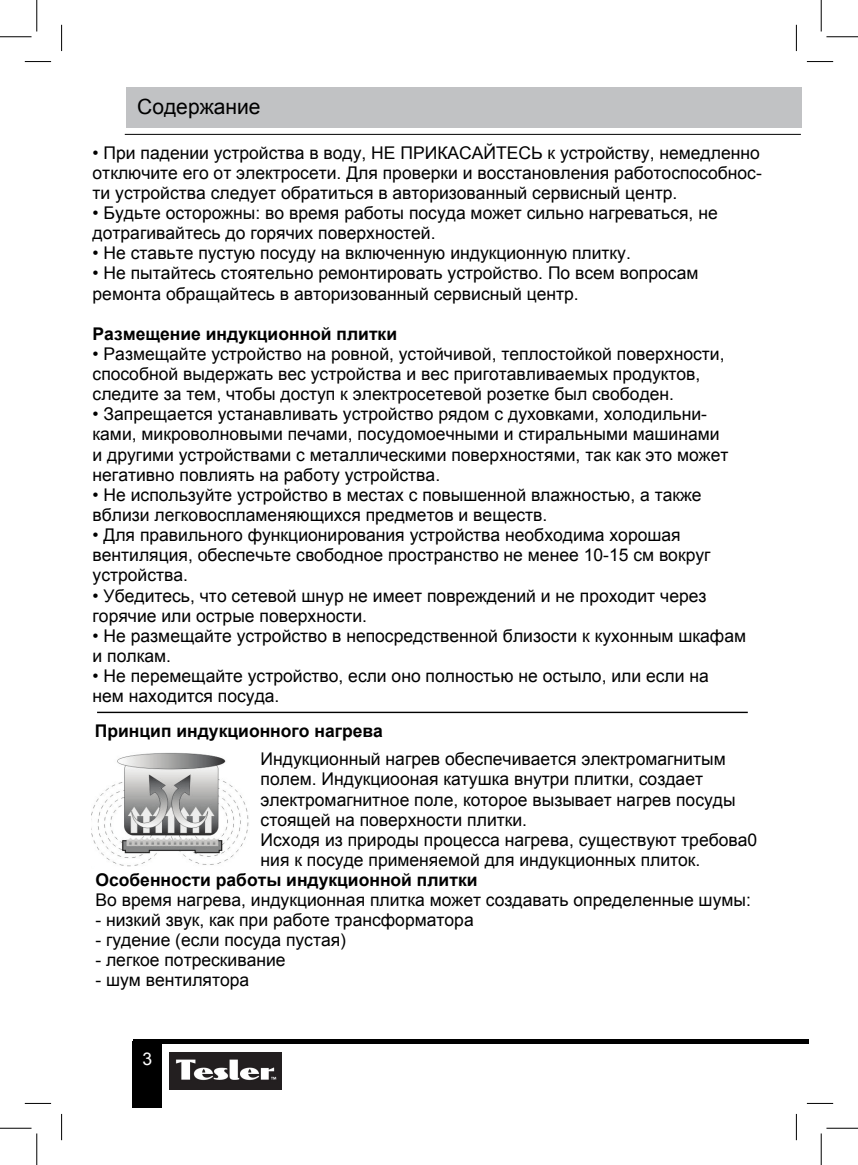
<style>
.page{position:relative;width:858px;height:1165px;background:#fff}
.page>*{position:absolute;margin:0;border:0;box-sizing:border-box;transform-origin:0 0}
.t1{font:21px "Arial";color:#000}
.t2{font:17.5px/20.1px "Arial";color:#000}
.t3{font:700 17.5px "Arial";color:#000}
.t4{font:17.5px "Arial";color:#fff}
</style>
<div class="page">
<svg style="left:25px;top:61px;width:26px;height:1px"></svg>
<svg style="left:806px;top:61px;width:26px;height:1px"></svg>
<svg style="left:25px;top:1103px;width:26px;height:1px"></svg>
<svg style="left:806px;top:1103px;width:26px;height:1px"></svg>
<svg style="left:61px;top:25px;width:1px;height:26px"></svg>
<svg style="left:61px;top:1114px;width:1px;height:26px"></svg>
<svg style="left:795px;top:25px;width:1px;height:26px"></svg>
<svg style="left:795px;top:1114px;width:1px;height:26px"></svg>
<hr style="left:0;top:36px;width:32px;height:1px;background:#000">
<hr style="left:826px;top:36px;width:31px;height:1px;background:#000">
<hr style="left:0;top:1128px;width:32px;height:1px;background:#000">
<hr style="left:826px;top:1128px;width:31px;height:1px;background:#000">
<hr style="left:36px;top:0;width:1px;height:32px;background:#000">
<hr style="left:36px;top:1133px;width:1px;height:32px;background:#000">
<hr style="left:820px;top:0;width:1px;height:32px;background:#000">
<hr style="left:820px;top:1133px;width:1px;height:32px;background:#000">
<div style="left:126px;top:88px;width:675px;height:40px;background:#c1c2c4"></div>
<hr style="left:125px;top:134px;width:675px;height:1px;background:#000">
<div style="left:133px;top:1039px;width:675px;height:5px;background:#000"></div>
<div style="left:132px;top:1041px;width:30px;height:67px;background:#000"></div>
<img style="left:170px;top:1052px;width:112px;height:37px">
<img style="left:92px;top:752px;width:157px;height:115px">
<hr style="left:97px;top:712px;width:650px;height:1px;background:#000">
<p class="t1" style="left:137px;top:99px;width:125px">Содержаниe</p>
<p class="t2" style="left:93px;top:144px;width:670px;text-align:justify">• При падении устройства в воду, НЕ ПРИКАСАЙТЕСЬ к устройству, немедленно отключите его от электросети. Для проверки и восстановления работоспособнос&shy;ти устройства следует обратиться в авторизованный сервисный центр.</p>
<p class="t2" style="left:93px;top:204px;width:626px">• Будьте осторожны: во время работы посуда может сильно нагреваться, не дотрагивайтесь до горячих поверхностей.</p>
<p class="t2" style="left:93px;top:245px;width:539px">• Не ставьте пустую посуду на включенную индукционную плитку.</p>
<p class="t2" style="left:93px;top:265px;width:607px">• Не пытайтесь стоятельно ремонтировать устройство. По всем вопросам ремонта обращайтесь в авторизованный сервисный центр.</p>
<p class="t3" style="left:93px;top:327px;width:306px">Размещение индукционной плитки</p>
<p class="t2" style="left:93px;top:345px;width:633px">• Размещайте устройство на ровной, устойчивой, теплостойкой поверхности, способной выдержать вес устройства и вес приготавливаемых продуктов, следите за тем, чтобы доступ к электросетевой розетке был свободен.</p>
<p class="t2" style="left:93px;top:406px;width:637px">• Запрещается устанавливать устройство рядом с духовками, холодильни&shy;ками, микроволновыми печами, посудомоечными и стиральными машинами и другими устройствами с металлическими поверхностями, так как это может негативно повлиять на работу устройства.</p>
<p class="t2" style="left:93px;top:486px;width:610px">• Не используйте устройство в местах с повышенной влажностью, а также вблизи легковоспламеняющихся предметов и веществ.</p>
<p class="t2" style="left:93px;top:526px;width:619px">• Для правильного функционирования устройства необходима хорошая вентиляция, обеспечьте свободное пространство не менее 10-15 см вокруг устройства.</p>
<p class="t2" style="left:93px;top:587px;width:615px">• Убедитесь, что сетевой шнур не имеет повреждений и не проходит через горячие или острые поверхности.</p>
<p class="t2" style="left:93px;top:627px;width:655px">• Не размещайте устройство в непосредственной близости к кухонным шкафам и полкам.</p>
<p class="t2" style="left:93px;top:667px;width:617px">• Не перемещайте устройство, если оно полностью не остыло, или если на нем находится посуда.</p>
<p class="t3" style="left:95px;top:724px;width:289px">Принцип индукционного нагрева</p>
<p class="t2" style="left:260px;top:751px;width:498px">Индукционный нагрев обеспечивается электромагнитым полем. Индукциооная катушка внутри плитки, создает электромагнитное поле, которое вызывает нагрев посуды стоящей на поверхности плитки.<br>Исходя из природы процесса нагрева, существуют требова0 ния к посуде применяемой для индукционных плиток.</p>
<p class="t3" style="left:95px;top:873px;width:383px">Особенности работы индукционной плитки</p>
<p class="t2" style="left:95px;top:891px;width:656px">Во время нагрева, индукционная плитка может создавать определенные шумы:</p>
<p class="t2" style="left:95px;top:911px;width:380px">- низкий звук, как при работе трансформатора</p>
<p class="t2" style="left:95px;top:931px;width:252px">- гудение (если посуда пустая)</p>
<p class="t2" style="left:95px;top:951px;width:192px">- легкое потрескивание</p>
<p class="t2" style="left:95px;top:972px;width:155px">- шум вентилятора</p>
<p class="t4" style="left:142px;top:1052px;width:11px">3</p>
</div>
